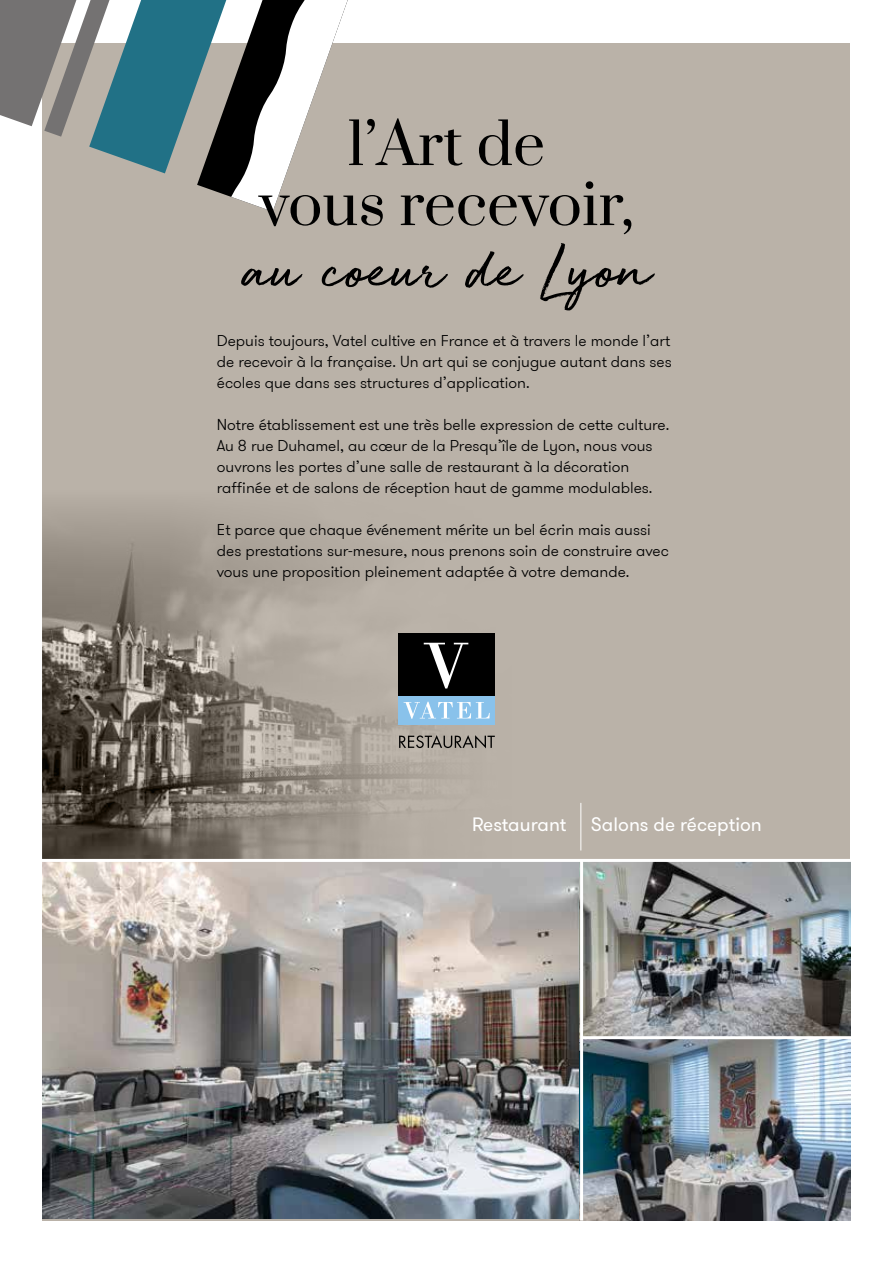
<style>
.page{position:relative;width:893px;height:1263px;background:#fff}
.page>*{position:absolute;margin:0;border:0;box-sizing:border-box;transform-origin:0 0}
.t1{font:67.5px "Golden Plains";color:#000}
.t2{font:57px/60px "Prata";color:#000;text-align:center}
.t3{font:19.35px "GT Walsheim Pro";color:#fff}
.t4{font:300 15.75px/21px "GT Walsheim Pro";color:#000}
</style>
<div class="page">
<div style="left:43px;top:43px;width:807px;height:1177px;background:#bab2a8"></div>
<img style="left:43px;top:507px;width:452px;height:352px">
<img style="left:43px;top:862px;width:807px;height:358px">
<hr style="left:34px;top:859px;width:828px;height:3px;background:#fff">
<hr style="left:581px;top:1036px;width:281px;height:3px;background:#fff">
<hr style="left:580px;top:860px;width:3px;height:360px;background:#fff">
<div style="left:398px;top:696px;width:97px;height:29px;background:#89c2eb"></div>
<svg style="left:404px;top:702px;width:86px;height:17px"></svg>
<div style="left:398px;top:634px;width:97px;height:62px;background:#000"></div>
<svg style="left:424px;top:643px;width:44px;height:45px"></svg>
<svg style="left:399px;top:735px;width:96px;height:13px"></svg>
<svg style="left:0;top:0;width:348px;height:212px"></svg>
<hr style="left:580px;top:803px;width:1px;height:47px;background:#fff">
<h2 class="t2" style="left:259px;top:111px;width:376px">l’Art de<br>vous recevoir,</h2>
<h1 class="t1" style="left:242px;top:235px;width:410px">au coeur de Lyon</h1>
<p class="t4" style="left:217px;top:330px;width:457px;text-align:justify">Depuis toujours, Vatel cultive en France et à travers le monde l’art de recevoir à la française. Un art qui se conjugue autant dans ses écoles que dans ses structures d’application.</p>
<p class="t4" style="left:217px;top:414px;width:454px">Notre établissement est une très belle expression de cette culture.<br>Au 8 rue Duhamel, au cœur de la Presqu’île de Lyon, nous vous ouvrons les portes d’une salle de restaurant à la décoration raffinée et de salons de réception haut de gamme modulables.</p>
<p class="t4" style="left:217px;top:519px;width:454px">Et parce que chaque événement mérite un bel écrin mais aussi des prestations sur-mesure, nous prenons soin de construire avec vous une proposition pleinement adaptée à votre demande.</p>
<p class="t3" style="left:472px;top:812px;width:96px">Restaurant</p>
<p class="t3" style="left:591px;top:812px;width:172px">Salons de réception</p>
</div>
